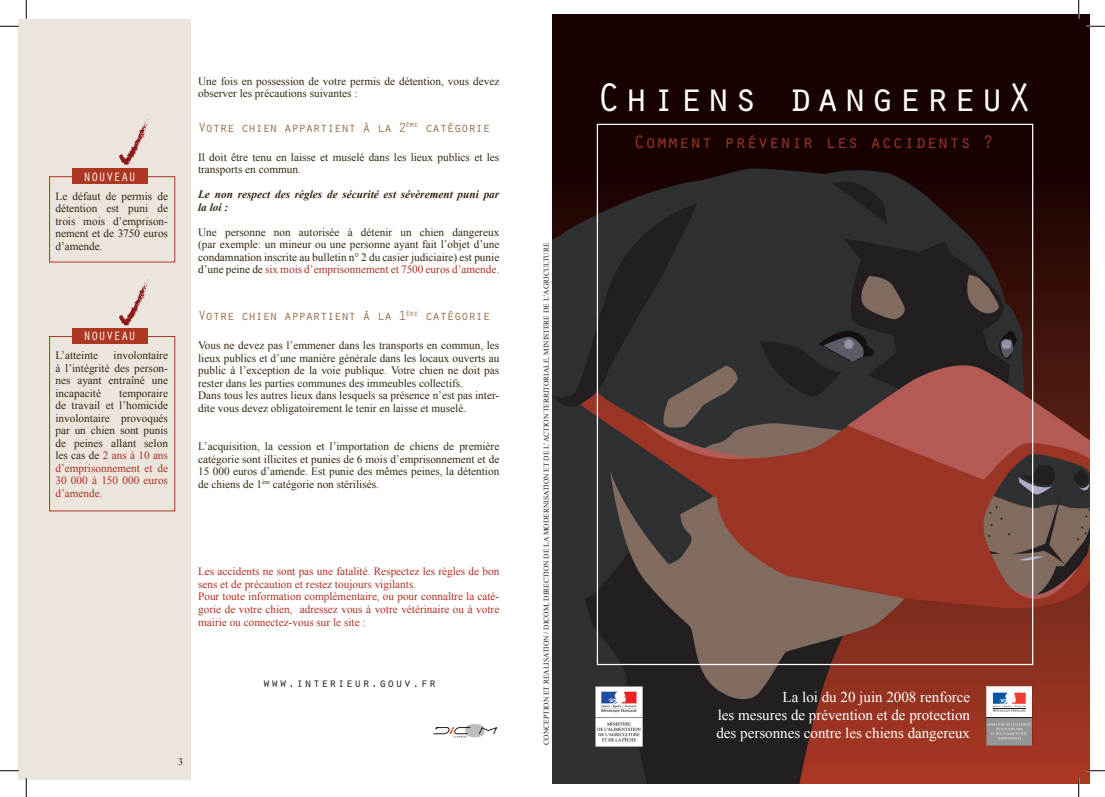
<style>
.page{position:relative;width:1105px;height:797px;background:#fff}
.page>*{position:absolute;margin:0;border:0;box-sizing:border-box;transform-origin:0 0}
.t1{font:41.25px "Orator Std";letter-spacing:.065em;color:#fff}
.t2{font:18.75px "Orator Std";color:#9b3627}
.t3{font:15px/18px "Times New Roman";color:#fff;text-align:justify}
.t4{font:13.75px "Orator Std";letter-spacing:-.08em;color:#9b7653}
.t5{font:12.5px "Orator Std";letter-spacing:.065em;color:#231f20}
.t6{font:12.5px "Orator Std";color:#fff}
.t7{font:11.25px/12.5px "Times New Roman";color:#33260f;text-align:justify}
.t8{font:11.25px/12.8px "Times New Roman";color:#ac3123}
.t9{font:italic 700 11.25px/12.5px "Times New Roman";color:#33260f}
.t10{font:10px "Times New Roman";color:#231f20}
.t11{font:7.5px "Times New Roman";color:#231f20}
.s1{color:#ac3123}
</style>
<div class="page">
<div style="left:18px;top:19px;width:173px;height:760px;background:#ece5de"></div>
<div style="left:49px;top:176px;width:126px;height:86px;border:1px solid #ae3723"></div>
<div style="left:72px;top:169px;width:75px;height:15px;background:#ae3723"></div>
<svg style="left:119px;top:118px;width:31px;height:47px"></svg>
<div style="left:49px;top:336px;width:126px;height:175px;border:1px solid #ae3723"></div>
<div style="left:72px;top:329px;width:75px;height:15px;background:#ae3723"></div>
<svg style="left:119px;top:279px;width:31px;height:47px"></svg>
<img style="left:552px;top:15px;width:537px;height:768px">
<svg style="left:986px;top:686px;width:46px;height:60px"></svg>
<svg style="left:433px;top:724px;width:64px;height:13px"></svg>
<img style="left:596px;top:686px;width:46px;height:60px">
<svg style="left:0;top:25px;width:19px;height:2px"></svg>
<svg style="left:1086px;top:25px;width:19px;height:2px"></svg>
<svg style="left:0;top:770px;width:19px;height:1px"></svg>
<svg style="left:1086px;top:770px;width:19px;height:1px"></svg>
<svg style="left:25px;top:0;width:2px;height:19px"></svg>
<svg style="left:25px;top:778px;width:2px;height:19px"></svg>
<svg style="left:1078px;top:0;width:1px;height:19px"></svg>
<svg style="left:1078px;top:778px;width:1px;height:19px"></svg>
<p class="t6" style="left:84px;top:167px;width:54px">NOUVEAU</p>
<p class="t7" style="left:55px;top:189px;width:114px">Le défaut de permis de détention est puni de trois mois d’emprison&shy;nement et de 3750 euros d’amende.</p>
<p class="t6" style="left:84px;top:327px;width:54px">NOUVEAU</p>
<p class="t7" style="left:55px;top:349px;width:114px;text-indent:58px">involontaire à l’intégrité des person&shy;nes ayant entraîné une incapacité</p>
<p class="t7" style="left:55px;top:349px;width:44px">L’atteinte</p>
<p class="t7" style="left:55px;top:387px;width:114px;text-indent:64px">temporaire de travail et l’homicide involontaire provoqués par un chien sont punis de peines allant selon les cas de <span class="s1">2 ans à 10 ans d’emprisonnement et de 30 000 à 150 000 euros d’amende.</span></p>
<p class="t7" style="left:198px;top:74px;width:303px">Une fois en possession de votre permis de détention, vous devez observer les précautions suivantes :</p>
<p class="t4" style="left:198px;top:117px;width:294px">Votre chien appartient à la 2<sup>ème</sup> catégorie</p>
<p class="t7" style="left:198px;top:150px;width:303px">Il doit être tenu en laisse et muselé dans les lieux publics et les transports en commun.</p>
<p class="t9" style="left:198px;top:188px;width:303px">Le non respect des règles de sécurité est sévèrement puni par la loi :</p>
<p class="t7" style="left:198px;top:225px;width:303px">Une personne non autorisée à détenir un chien dangereux (par exemple: un mineur ou une personne ayant fait l’objet d’une condamnation inscrite au bulletin n° 2 du casier judiciaire) est punie d’une peine de <span class="s1">six mois d’emprisonnement et 7500 euros d’amende.</span></p>
<p class="t4" style="left:198px;top:306px;width:294px">Votre chien appartient à la 1<sup>ère</sup> catégorie</p>
<p class="t7" style="left:198px;top:339px;width:303px;text-align:left">Vous ne devez pas l’emmener dans les transports en commun, les lieux publics et d’une manière générale dans les locaux ouverts au public à l’exception de la voie publique. Votre chien ne doit pas rester dans les parties communes des immeubles collectifs.<br>Dans tous les autres lieux dans lesquels sa présence n’est pas inter&shy;dite vous devez obligatoirement le tenir en laisse et muselé.</p>
<p class="t7" style="left:198px;top:440px;width:303px">L’acquisition, la cession et l’importation de chiens de première catégorie sont illicites et punies de 6 mois d’emprisonnement et de 15 000 euros d’amende. Est punie des mêmes peines, la détention de chiens de 1<sup>ère</sup> catégorie non stérilisés.</p>
<p class="t8" style="left:198px;top:565px;width:303px">Les accidents ne sont pas une fatalité. Respectez les règles de bon sens et de précaution et restez toujours vigilants.<br>Pour toute information complémentaire, ou pour connaître la caté&shy;gorie de votre chien, adressez vous à votre vétérinaire ou à votre mairie ou connectez-vous sur le site :</p>
<p class="t5" style="left:263px;top:673px;width:175px">www.interieur.gouv.fr</p>
<p class="t10" style="left:178px;top:755px;width:6px">3</p>
<p class="t11" style="left:541px;top:744px;width:503px;rotate:-90deg">CONCEPTION ET REALISATION / DICOM, DIRECTION DE LA MODERNISATION ET DE L’ACTION TERRITORIALE, MINISTERE DE L’AGRICULTURE</p>
<h1 class="t1" style="left:597px;top:67px;width:436px">Chiens dangereuX</h1>
<h2 class="t2" style="left:634px;top:128px;width:362px">Comment prévenir les accidents ?</h2>
<h3 class="t3" style="left:716px;top:687px;width:255px;text-indent:66px">La loi du 20 juin 2008 renforce les mesures de prévention et de protection des personnes contre les chiens dangereux</h3>
</div>
